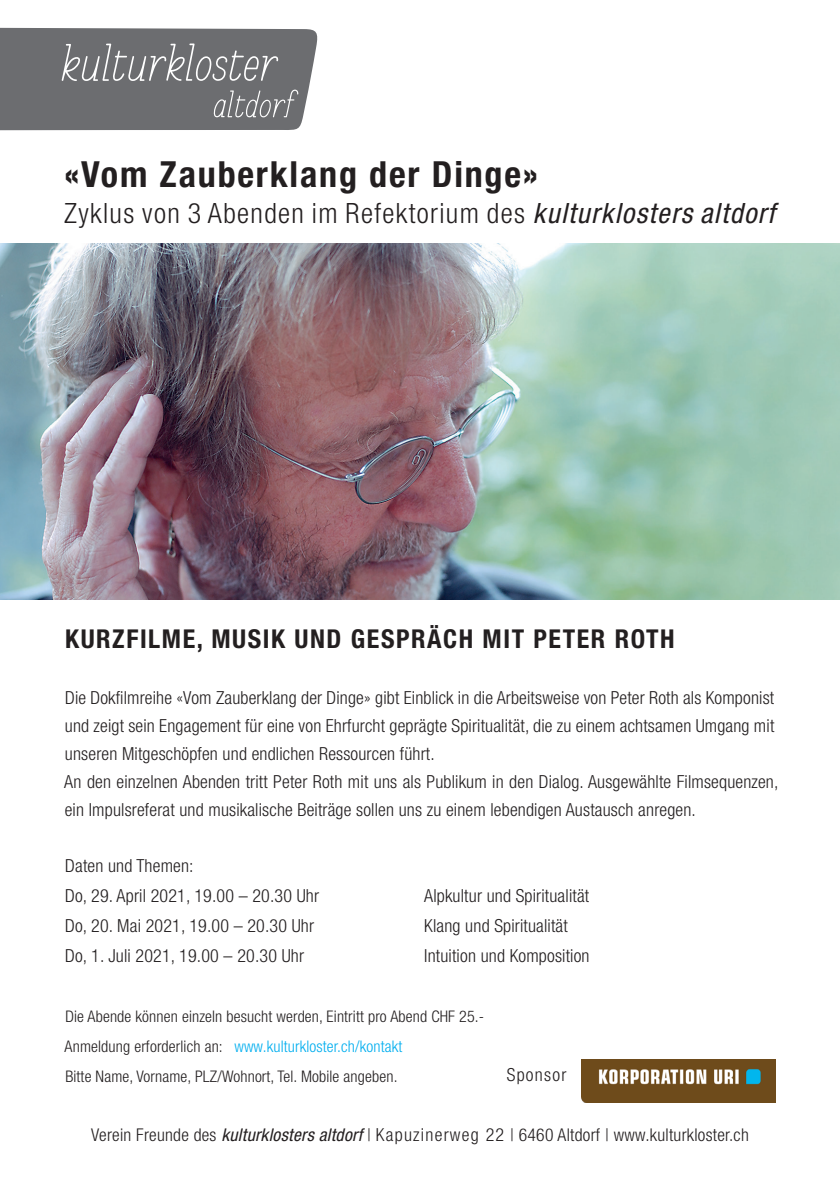
<style>
.page{position:relative;width:840px;height:1191px;background:#fff}
.page>*{position:absolute;margin:0;border:0;box-sizing:border-box;transform-origin:0 0}
.t1{font:700 condensed 36px "Helvetica Neue LT";letter-spacing:.05em;color:#231f20}
.t2{font:300 condensed 28px "Helvetica Neue LT";letter-spacing:.05em;color:#231f20}
.t3{font:700 condensed 26px "Helvetica Neue LT";letter-spacing:.06em;color:#231f20}
.t4{font:300 condensed 18px/28px "Helvetica Neue LT";letter-spacing:.01em;color:#231f20;text-align:justify}
.t5{font:300 condensed 18px "Helvetica Neue LT";letter-spacing:.07em;color:#231f20}
.t6{font:300 condensed 17.6px "Helvetica Neue LT";letter-spacing:.015em;color:#231f20}
.t7{font:300 condensed 16px "Helvetica Neue LT";letter-spacing:.01em;color:#231f20}
.t8{font:300 condensed 16px "Helvetica Neue LT";letter-spacing:.01em;color:#00aeef}
.s1{font-weight:400;font-style:italic}
.s2{color:#231f20}
.s3{font-size:18px}
</style>
<div class="page">
<svg style="left:0;top:28px;width:318px;height:102px;background:#77787b"></svg>
<img style="left:581px;top:1059px;width:194px;height:43px">
<img style="left:0;top:243px;width:839px;height:357px">
<p class="t1" style="left:64px;top:152px;width:475px">«Vom Zauberklang der Dinge»</p>
<p class="t2" style="left:64px;top:197px;width:712px">Zyklus von 3 Abenden im Refektorium des <span class="s1">kulturklosters altdorf</span></p>
<p class="t3" style="left:65px;top:623px;width:610px">KURZFILME, MUSIK UND GESPRÄCH MIT PETER ROTH</p>
<p class="t4" style="left:65px;top:684px;width:710px">Die Dokfilmreihe «Vom Zauberklang der Dinge» gibt Einblick in die Arbeitsweise von Peter Roth als Komponist und zeigt sein Engagement für eine von Ehrfurcht geprägte Spiritualität, die zu einem achtsamen Umgang mit unseren Mitgeschöpfen und endlichen Ressourcen führt.</p>
<p class="t4" style="left:64px;top:768px;width:715px">An den einzelnen Abenden tritt Peter Roth mit uns als Publikum in den Dialog. Ausgewählte Filmsequenzen, ein Impulsreferat und musikalische Beiträge sollen uns zu einem lebendigen Austausch anregen.</p>
<p class="t4" style="left:65px;top:852px;width:130px">Daten und Themen:</p>
<p class="t4" style="left:65px;top:882px;width:255px">Do, 29. April 2021, 19.00 – 20.30 Uhr</p>
<p class="t4" style="left:424px;top:882px;width:166px">Alpkultur und Spiritualität</p>
<p class="t4" style="left:65px;top:912px;width:250px">Do, 20. Mai 2021, 19.00 – 20.30 Uhr</p>
<p class="t4" style="left:424px;top:912px;width:145px">Klang und Spiritualität</p>
<p class="t4" style="left:65px;top:942px;width:240px">Do, 1. Juli 2021, 19.00 – 20.30 Uhr</p>
<p class="t4" style="left:424px;top:942px;width:167px">Intuition und Komposition</p>
<p class="t7" style="left:65px;top:1007px;width:420px">Die Abende können einzeln besucht werden, Eintritt pro Abend CHF 25.-</p>
<p class="t8" style="left:65px;top:1037px;width:339px"><span class="s2">Anmeldung erforderlich an:</span> www.kulturkloster.ch/kontakt</p>
<p class="t7" style="left:65px;top:1067px;width:333px">Bitte Name, Vorname, PLZ/Wohnort, Tel. Mobile angeben.</p>
<p class="t5" style="left:506px;top:1064px;width:61px">Sponsor</p>
<p class="t6" style="left:91px;top:1124px;width:659px">Verein Freunde des <span class="s1">kulturklosters altdorf</span> | <span class="s3">Kapuzinerweg 22</span> | 6460 Altdorf | www.kulturkloster.ch</p>
</div>
